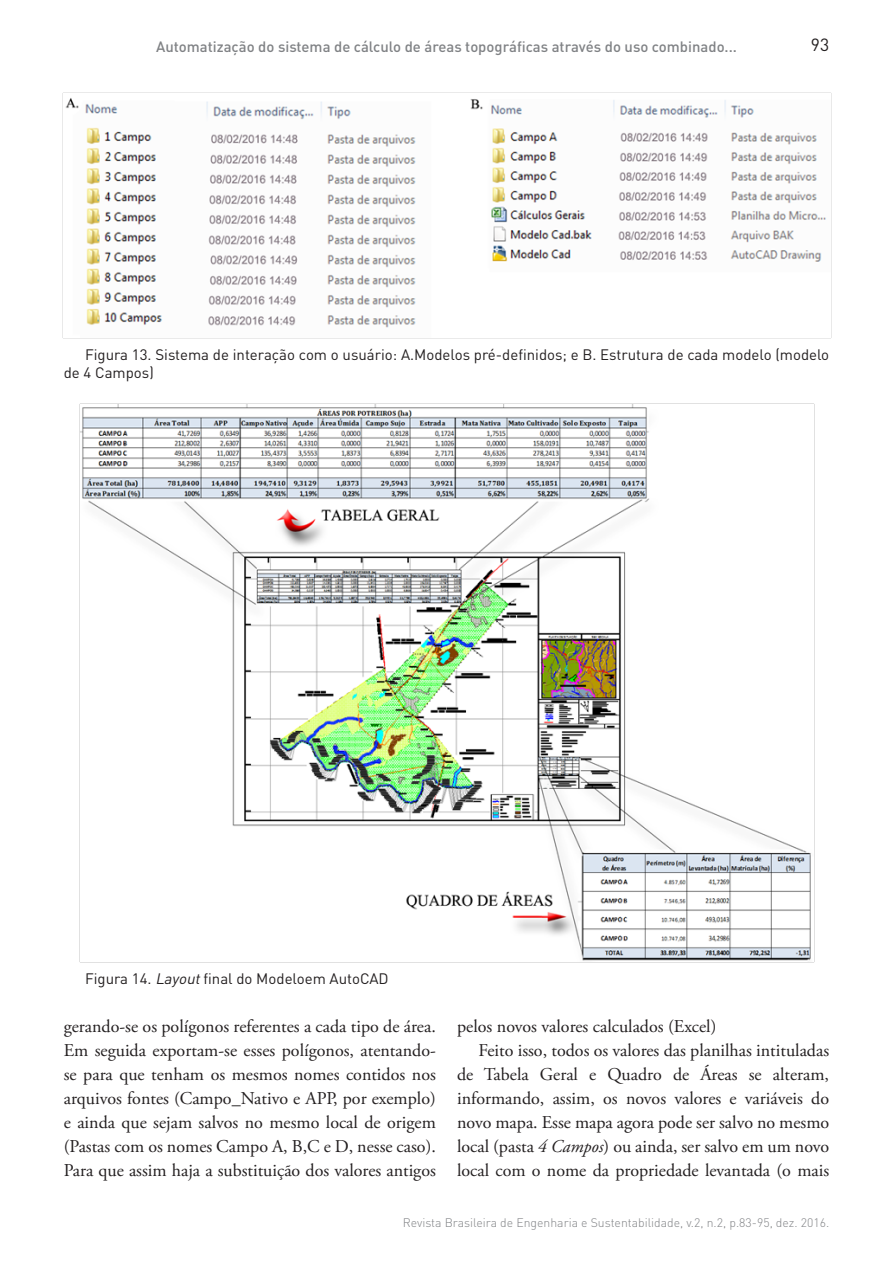
<style>
.page{position:relative;width:893px;height:1263px;background:#fff}
.page>*{position:absolute;margin:0;border:0;box-sizing:border-box;transform-origin:0 0}
.RBES_Corpo_de_texto{font:18px/24px "Adobe Garamond Pro";color:#231f20;text-align:justify}
.t1{font:17.55px "DIN";color:#231f20}
.RBES_Figura_H1{font:15px/18px "DIN";color:#231f20}
.t2{font:500 14.85px "DIN";color:#808285}
.t3{font:300 12.3px "DIN";color:#808285}
.s1{font-style:italic}
</style>
<div class="page">
<img style="left:65px;top:98px;width:761px;height:230px">
<img style="left:79px;top:404px;width:736px;height:558px">
<p class="t2" style="left:156px;top:37px;width:582px">Automatização do sistema de cálculo de áreas topográficas através do uso combinado...</p>
<p class="t1" style="left:811px;top:34px;width:20px">93</p>
<p class="RBES_Figura_H1" style="left:64px;top:345px;width:767px;text-indent:21px">Figura 13. Sistema de interação com o usuário: A.Modelos pré-definidos; e B. Estrutura de cada modelo (modelo de 4 Campos)</p>
<p class="RBES_Figura_H1" style="left:85px;top:969px;width:305px">Figura 14. <span class="s1">Layout</span>final do Modeloem AutoCAD</p>
<p class="RBES_Corpo_de_texto" style="left:64px;top:1015px;width:374px">gerando-se os polígonos referentes a cada tipo de área.<br>Em seguida exportam-se esses polígonos, atentando&shy;se para que tenham os mesmos nomes contidos nos arquivos fontes (Campo_Nativo e APP, por exemplo) e ainda que sejam salvos no mesmo local de origem (Pastas com os nomes Campo A, B,C e D, nesse caso).<br>Para que assim haja a substituição dos valores antigos</p>
<p class="RBES_Corpo_de_texto" style="left:457px;top:1015px;width:261px">pelos novos valores calculados (Excel)</p>
<p class="RBES_Corpo_de_texto" style="left:457px;top:1039px;width:374px;text-indent:21px">Feito isso, todos os valores das planilhas intituladas de Tabela Geral e Quadro de Áreas se alteram, informando, assim, os novos valores e variáveis do novo mapa. Esse mapa agora pode ser salvo no mesmo local (pasta <span class="s1">4 Campos</span>) ou ainda, ser salvo em um novo local com o nome da propriedade levantada (o mais</p>
<p class="t3" style="left:403px;top:1215px;width:428px">Revista Brasileira de Engenharia e Sustentabilidade, v.2, n.2, p.83-95, dez. 2016.</p>
</div>
